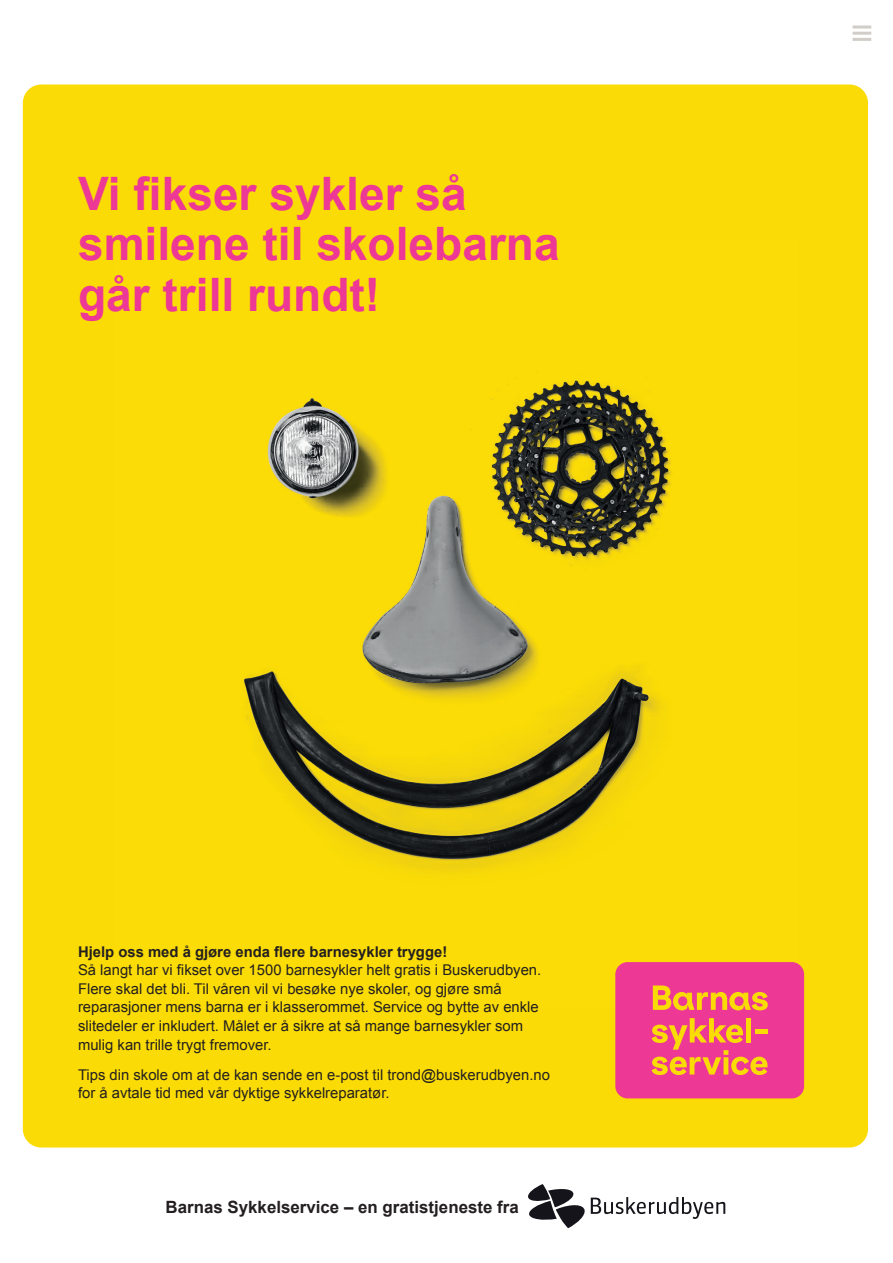
<style>
.page{position:relative;width:893px;height:1263px;background:#fff}
.page>*{position:absolute;margin:0;border:0;box-sizing:border-box;transform-origin:0 0}
.t1{font:700 46.05px/50.7px "Arial";color:#ed3896}
.t2{font:700 16.95px "Arial";color:#231f20}
.t3{font:14.85px/18.6px "Arial";color:#231f20}
.t4{font:700 14.85px "Arial";color:#231f20}
</style>
<div class="page">
<div style="left:23px;top:85px;width:845px;height:1062px;background:#fadb06;border-radius:18px"></div>
<img style="left:243px;top:380px;width:553px;height:583px">
<div style="left:615px;top:962px;width:189px;height:136px;background:#ed3896;border-radius:12px"></div>
<svg style="left:652px;top:1018px;width:115px;height:57px"></svg>
<svg style="left:653px;top:985px;width:115px;height:25px"></svg>
<svg style="left:528px;top:1184px;width:57px;height:44px"></svg>
<svg style="left:591px;top:1197px;width:134px;height:22px"></svg>
<hr style="left:853px;top:26px;width:18px;height:3px;background:#d1cdc8">
<hr style="left:853px;top:32px;width:18px;height:3px;background:#d1cdc8">
<hr style="left:853px;top:38px;width:18px;height:3px;background:#d1cdc8">
<h1 class="t1" style="left:78px;top:170px;width:483px">Vi fikser sykler så smilene til skolebarna går trill rundt!</h1>
<p class="t4" style="left:78px;top:942px;width:371px">Hjelp oss med å gjøre enda flere barnesykler trygge!</p>
<p class="t3" style="left:78px;top:961px;width:465px">Så langt har vi fikset over 1500 barnesykler helt gratis i Buskerudbyen.<br>Flere skal det bli. Til våren vil vi besøke nye skoler, og gjøre små reparasjoner mens barna er i klasserommet. Service og bytte av enkle slitedeler er inkludert. Målet er å sikre at så mange barnesykler som mulig kan trille trygt fremover.</p>
<p class="t3" style="left:78px;top:1065px;width:473px">Tips din skole om at de kan sende en e-post til trond@buskerudbyen.no for å avtale tid med vår dyktige sykkelreparatør.</p>
<p class="t2" style="left:166px;top:1196px;width:355px">Barnas Sykkelservice – en gratistjeneste fra</p>
</div>
